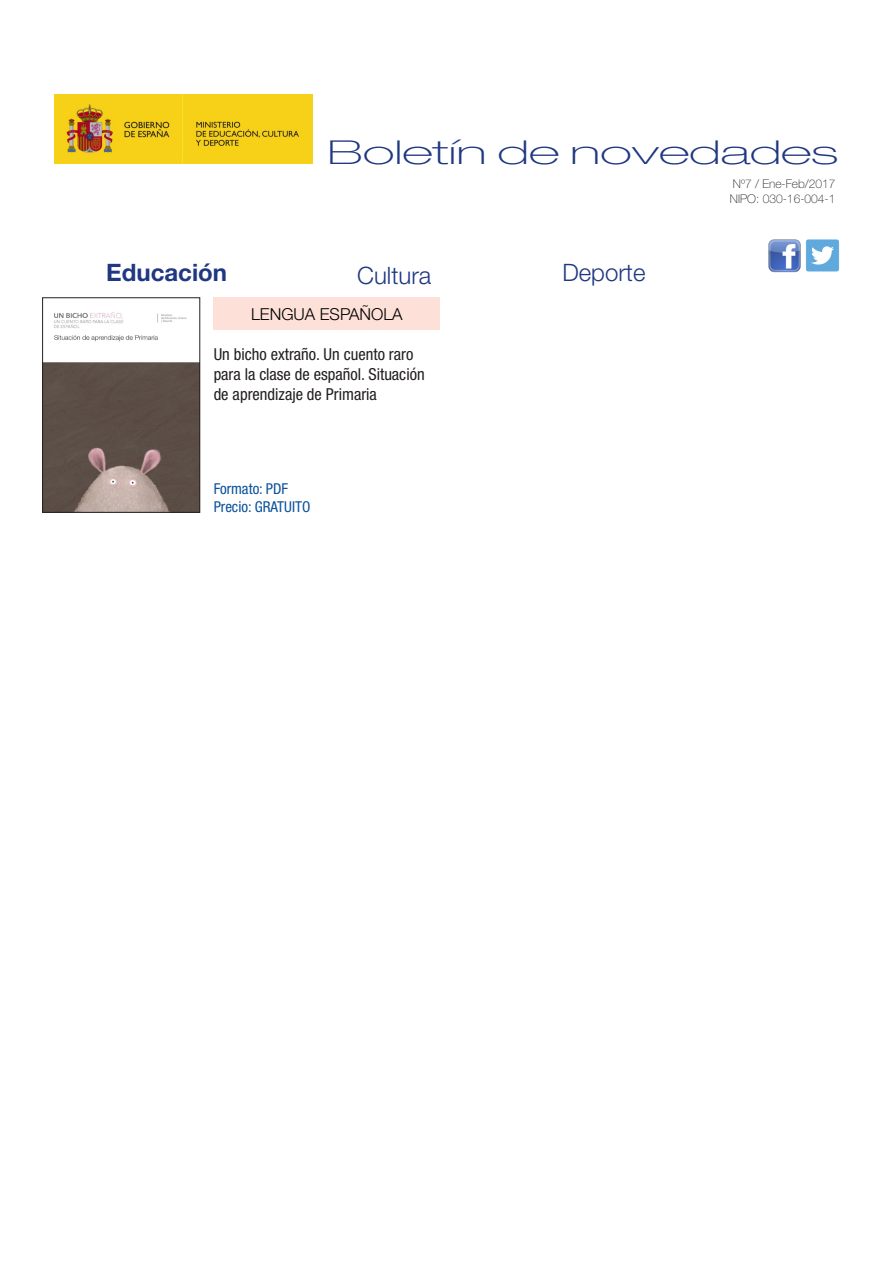
<style>
.page{position:relative;width:893px;height:1263px;background:#fff}
.page>*{position:absolute;margin:0;border:0;box-sizing:border-box;transform-origin:0 0}
.t1{font:100 expanded 33px "Helvetica Neue LT Pro";color:#203781;scale:1.5 1}
.t2{font:300 24px "Helvetica Neue LT Pro";color:#203781}
.t3{font:700 24px "Helvetica Neue LT Pro";color:#203781}
.TÍTULO{font:condensed 16.5px/19.8px "Helvetica Neue LT Pro";color:#231f20}
.CUADRITO{font:300 16.5px "Helvetica Neue LT Pro";color:#000}
.PRECIO{font:condensed 15px "Helvetica Neue LT Pro";color:#09509b}
.t4{font:100 12px "Helvetica Neue LT Pro";color:#231f20}
</style>
<div class="page">
<img style="left:54px;top:95px;width:258px;height:69px">
<img style="left:806px;top:239px;width:34px;height:33px">
<img style="left:768px;top:239px;width:33px;height:34px">
<div style="left:214px;top:298px;width:226px;height:32px;background:#fde0d8"></div>
<img style="left:45px;top:312px;width:153px;height:198px">
<div style="left:43px;top:298px;width:157px;height:214px;border:1px solid #231f20"></div>
<h1 class="t1" style="left:327px;top:133px;width:342px">Boletín de novedades</h1>
<p class="t4" style="left:733px;top:177px;width:104px">Nº7 / Ene-Feb/2017</p>
<h2 class="t3" style="left:106px;top:257px;width:122px">Educación</h2>
<h2 class="t2" style="left:357px;top:260px;width:76px">Cultura</h2>
<h2 class="t2" style="left:562px;top:258px;width:85px">Deporte</h2>
<p class="CUADRITO" style="left:251px;top:304px;width:153px">LENGUA ESPAÑOLA</p>
<p class="TÍTULO" style="left:214px;top:345px;width:212px">Un bicho extraño. Un cuento raro para la clase de español. Situación de aprendizaje de Primaria</p>
<p class="PRECIO" style="left:214px;top:480px;width:76px">Formato: PDF</p>
<p class="PRECIO" style="left:214px;top:498px;width:98px">Precio: GRATUITO</p>
<p class="t4" style="left:730px;top:192px;width:107px">NIPO: 030-16-004-1</p>
</div>
